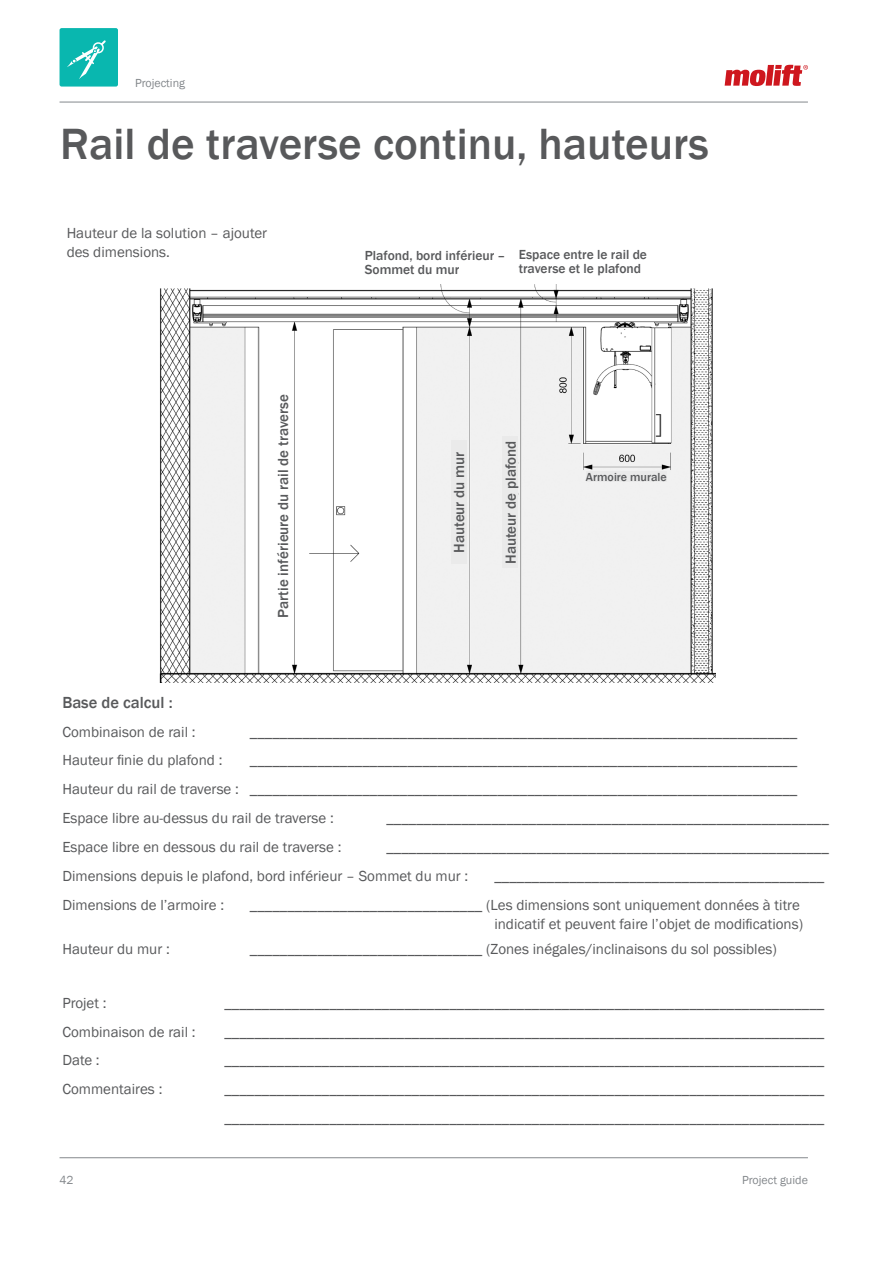
<style>
.page{position:relative;width:893px;height:1263px;background:#fff}
.page>*{position:absolute;margin:0;border:0;box-sizing:border-box;transform-origin:0 0}
.t1{font:500 45px "Franklin Gothic";color:#58595b}
.t2{font:500 16.5px "Franklin Gothic";color:#58595b}
.t3{font:15px/28.8px "Franklin Gothic";color:#58595b}
.t4{font:500 15px "Franklin Gothic";color:#58595b}
.t5{font:500 13.5px/13.5px "Franklin Gothic";color:#58595b}
.t6{font:12px "Franklin Gothic";color:#84888c}
.t7{font:500 12px "Franklin Gothic";color:#58595b}
</style>
<div class="page">
<hr style="left:60px;top:102px;width:748px;height:1px;background:#84888c">
<hr style="left:60px;top:1157px;width:748px;height:1px;background:#84888c">
<div style="left:60px;top:28px;width:58px;height:59px;background:#09b7af;border-radius:2px"></div>
<svg style="left:67px;top:40px;width:39px;height:39px"></svg>
<img style="left:159px;top:284px;width:557px;height:398px">
<svg style="left:725px;top:65px;width:83px;height:21px"></svg>
<div style="left:275px;top:391px;width:16px;height:230px;background:#fff"></div>
<div style="left:503px;top:436px;width:15px;height:132px;background:#eaeaea"></div>
<div style="left:451px;top:441px;width:15px;height:123px;background:#eaeaea"></div>
<div style="left:586px;top:471px;width:81px;height:11px;background:#eaeaea"></div>
<p class="t6" style="left:135px;top:75px;width:52px">Projecting</p>
<h1 class="t1" style="left:60px;top:116px;width:650px">Rail de traverse continu, hauteurs</h1>
<p class="t3" style="left:67px;top:224px;width:202px;line-height:18.8px">Hauteur de la solution – ajouter des dimensions.</p>
<p class="t4" style="left:274px;top:618px;width:225px;rotate:-90deg">Partie inférieure du rail de traverse</p>
<p class="t5" style="left:365px;top:249px;width:142px">Plafond, bord inférieur –<br>Sommet du mur</p>
<p class="t5" style="left:519px;top:248px;width:130px">Espace entre le rail de traverse et le plafond</p>
<p class="t4" style="left:450px;top:553px;width:103px;rotate:-90deg">Hauteur du mur</p>
<p class="t4" style="left:501px;top:564px;width:125px;rotate:-90deg">Hauteur de plafond</p>
<p class="t7" style="left:586px;top:469px;width:82px">Armoire murale</p>
<p class="t2" style="left:62px;top:692px;width:112px">Base de calcul :</p>
<p class="t3" style="left:62px;top:717px;width:135px">Combinaison de rail :</p>
<p class="t3" style="left:250px;top:717px;width:549px">_________________________________________________________________________</p>
<p class="t3" style="left:62px;top:746px;width:162px">Hauteur finie du plafond :</p>
<p class="t3" style="left:62px;top:746px;width:737px;text-align:justify;text-indent:188px">_________________________________________________________________________ Hauteur du rail de traverse : _________________________________________________________________________ Espace libre au-dessus du rail de traverse :</p>
<p class="t3" style="left:386px;top:804px;width:444px">___________________________________________________________</p>
<p class="t3" style="left:62px;top:833px;width:281px">Espace libre en dessous du rail de traverse :</p>
<p class="t3" style="left:62px;top:833px;width:768px;text-indent:324px">___________________________________________________________<br>Dimensions depuis le plafond, bord inférieur – Sommet du mur :</p>
<p class="t3" style="left:494px;top:862px;width:332px">____________________________________________</p>
<p class="t3" style="left:62px;top:891px;width:163px">Dimensions de l’armoire :</p>
<p class="t3" style="left:250px;top:896px;width:555px;line-height:18.8px;text-align:right">_______________________________ (Les dimensions sont uniquement données à titre indicatif et peuvent faire l’objet de modifications)</p>
<p class="t3" style="left:62px;top:934px;width:109px">Hauteur du mur :</p>
<p class="t3" style="left:250px;top:934px;width:528px">_______________________________ (Zones inégales/inclinaisons du sol possibles)</p>
<p class="t3" style="left:62px;top:988px;width:46px">Projet :</p>
<p class="t3" style="left:224px;top:988px;width:602px">________________________________________________________________________________</p>
<p class="t3" style="left:62px;top:1017px;width:135px">Combinaison de rail :</p>
<p class="t3" style="left:224px;top:1017px;width:602px">________________________________________________________________________________</p>
<p class="t3" style="left:62px;top:1046px;width:39px">Date :</p>
<p class="t3" style="left:224px;top:1046px;width:602px">________________________________________________________________________________</p>
<p class="t3" style="left:62px;top:1075px;width:102px">Commentaires :</p>
<p class="t3" style="left:224px;top:1075px;width:602px">________________________________________________________________________________ ________________________________________________________________________________</p>
<p class="t6" style="left:60px;top:1173px;width:16px">42</p>
<p class="t6" style="left:742px;top:1173px;width:67px">Project guide</p>
</div>
